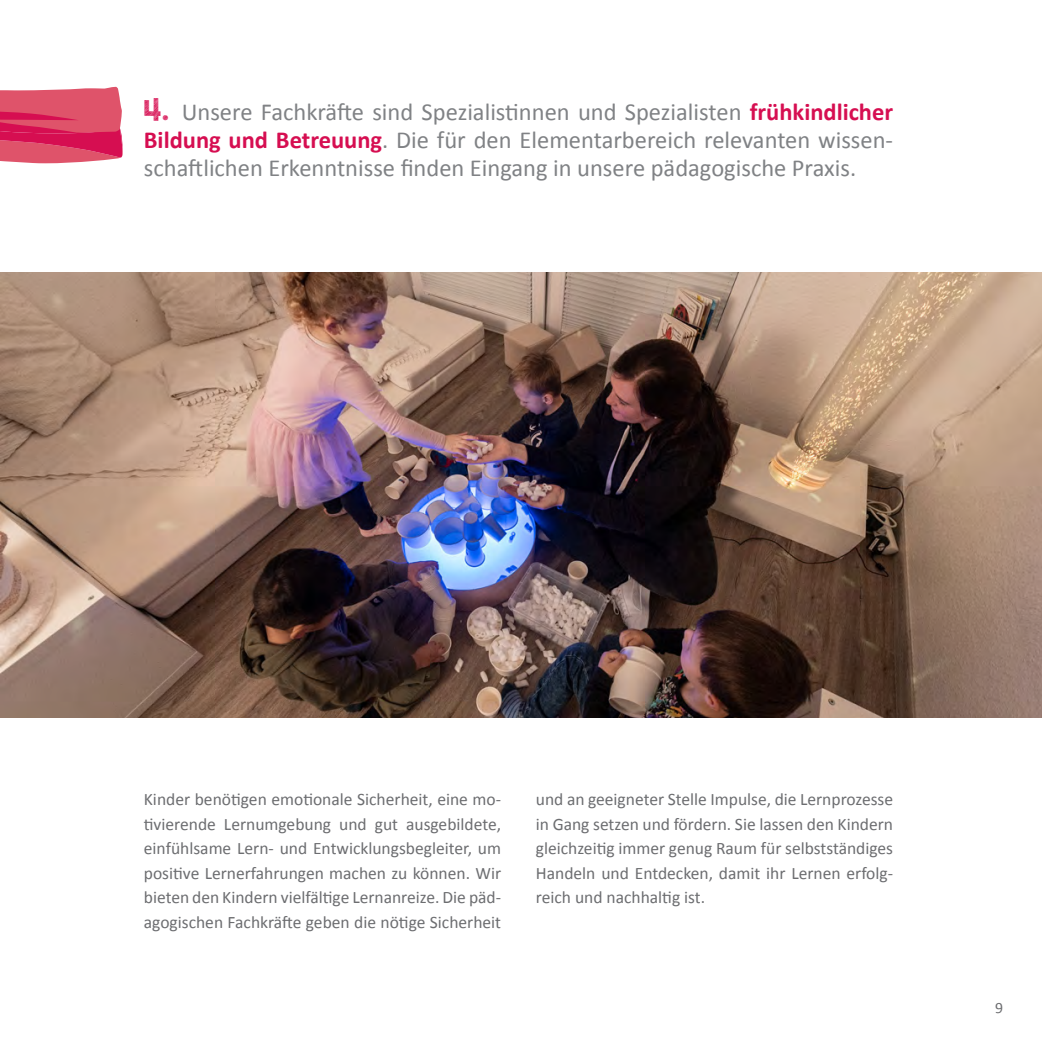
<style>
.page{position:relative;width:1042px;height:1042px;background:#fff}
.page>*{position:absolute;margin:0;border:0;box-sizing:border-box;transform-origin:0 0}
.t1{font:24.5px/28px "Calibri";color:#808285;text-align:justify}
.t2{font:17.5px/24.5px "Calibri";color:#6c6d70;text-align:justify}
.t3{font:15.75px "Calibri";color:#6c6d70}
.s1{font-family:"KG Blank Space Sketch";color:#d60e51}
.s2{font-weight:700;color:#d60e51}
</style>
<div class="page">
<svg style="left:0;top:87px;width:123px;height:76px;background:#de4b6c"></svg>
<img style="left:0;top:273px;width:1042px;height:445px">
<h1 class="t1" style="left:144px;top:97px;width:751px"><span class="s1">4.</span> Unsere Fachkräfte sind Spezialistinnen und Spezialisten <span class="s2">frühkindlicher Bildung und Betreuung</span>. Die für den Elementarbereich relevanten wissen&shy;schaftlichen Erkenntnisse finden Eingang in unsere pädagogische Praxis.</h1>
<p class="t2" style="left:144px;top:786px;width:359px">Kinder benötigen emotionale Sicherheit, eine mo&shy;tivierende Lernumgebung und gut ausgebildete, einfühlsame Lern- und Entwicklungsbegleiter, um positive Lernerfahrungen machen zu können. Wir bieten den Kindern vielfältige Lernanreize. Die päd&shy;agogischen Fachkräfte geben die nötige Sicherheit</p>
<p class="t2" style="left:536px;top:786px;width:359px">und an geeigneter Stelle Impulse, die Lernprozesse in Gang setzen und fördern. Sie lassen den Kindern gleichzeitig immer genug Raum für selbstständiges Handeln und Entdecken, damit ihr Lernen erfolg&shy;reich und nachhaltig ist.</p>
<p class="t3" style="left:995px;top:998px;width:9px">9</p>
</div>
